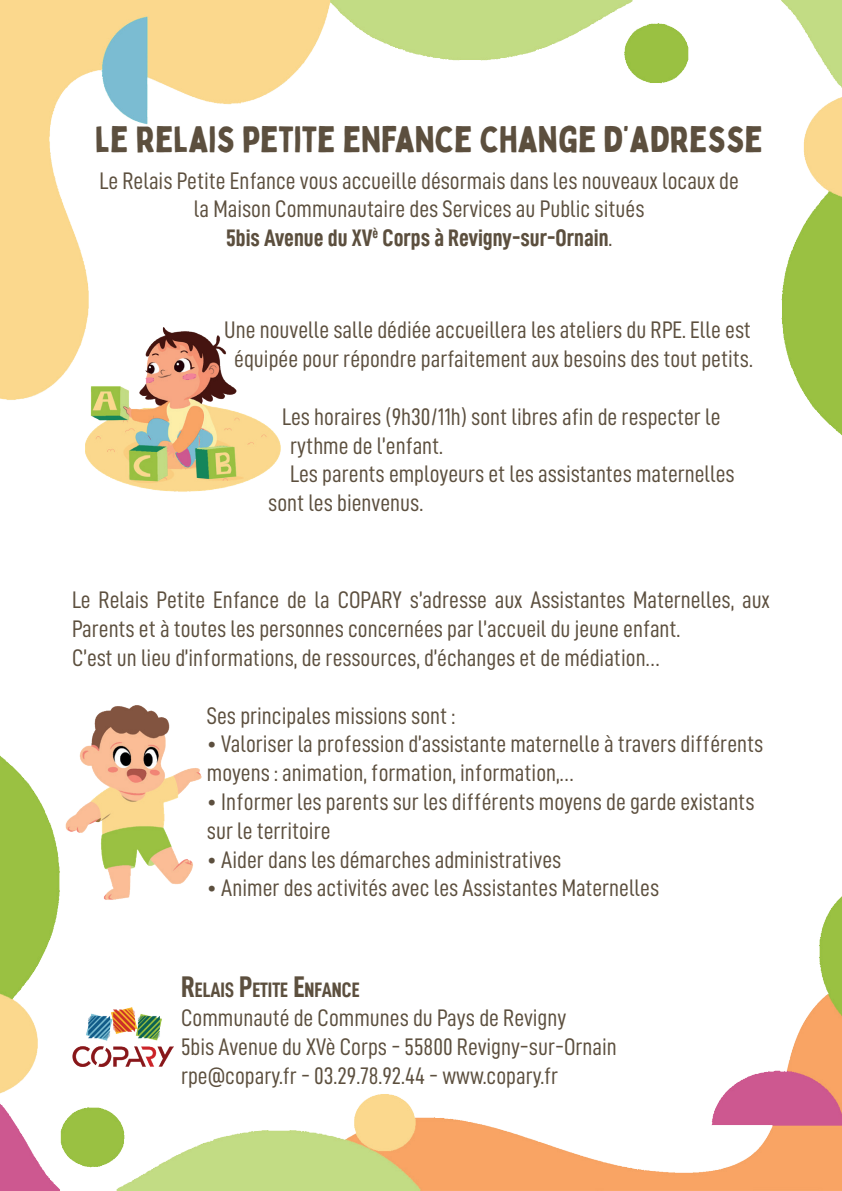
<style>
.page{position:relative;width:842px;height:1191px;background:#fff}
.page>*{position:absolute;margin:0;border:0;box-sizing:border-box;transform-origin:0 0}
.t1{font:36px "Bobby Jones";color:#5c4f3e}
.t2{font:24px/28.8px "D DIN Condensed";color:#5c4f3e}
.t3{font:24px "D DIN Condensed Bold";color:#5c4f3e}
.t4{font:21px "D DIN Condensed Bold";color:#5c4f3e}
.s1{font-family:"D DIN Condensed"}
.s2{font-size:30px}
</style>
<div class="page">
<img style="left:0;top:0;width:842px;height:1190px">
<img style="left:86px;top:327px;width:194px;height:165px">
<img style="left:72px;top:1006px;width:101px;height:60px">
<img style="left:65px;top:703px;width:136px;height:197px">
<h1 class="t1" style="left:95px;top:116px;width:669px">LE RELAIS PETITE ENFANCE CHANGE D’ADRESSE</h1>
<p class="t2" style="left:100px;top:166px;width:641px;text-align:center">Le Relais Petite Enfance vous accueille désormais dans les nouveaux locaux de la Maison Communautaire des Services au Public situés</p>
<p class="t3" style="left:226px;top:225px;width:388px">5bis Avenue du XV<sup>è</sup> Corps à Revigny-sur-Ornain<span class="s1">.</span></p>
<p class="t2" style="left:224px;top:315px;width:530px;text-align:center">Une nouvelle salle dédiée accueillera les ateliers du RPE. Elle est équipée pour répondre parfaitement aux besoins des tout petits.</p>
<p class="t2" style="left:282px;top:402px;width:440px">Les horaires (9h30/11h) sont libres afin de respecter le</p>
<p class="t2" style="left:290px;top:430px;width:154px">rythme de l’enfant.</p>
<p class="t2" style="left:290px;top:459px;width:446px">Les parents employeurs et les assistantes maternelles</p>
<p class="t2" style="left:268px;top:488px;width:157px">sont les bienvenus.</p>
<p class="t2" style="left:72px;top:585px;width:699px">Le Relais Petite Enfance de la COPARY s’adresse aux Assistantes Maternelles, aux<br>Parents et à toutes les personnes concernées par l’accueil du jeune enfant.<br>C’est un lieu d’informations, de ressources, d’échanges et de médiation…</p>
<p class="t2" style="left:207px;top:700px;width:250px">Ses principales missions sont :</p>
<p class="t2" style="left:207px;top:729px;width:558px">• Valoriser la profession d’assistante maternelle à travers différents moyens : animation, formation, information,…</p>
<p class="t2" style="left:207px;top:787px;width:549px">• Informer les parents sur les différents moyens de garde existants sur le territoire</p>
<p class="t2" style="left:207px;top:844px;width:356px">• Aider dans les démarches administratives</p>
<p class="t2" style="left:207px;top:873px;width:454px">• Animer des activités avec les Assistantes Maternelles</p>
<p class="t4" style="left:181px;top:978px;width:180px"><span class="s2">R</span>ELAIS <span class="s2">P</span>ETITE <span class="s2">E</span>NFANCE</p>
<p class="t2" style="left:181px;top:1003px;width:437px">Communauté de Communes du Pays de Revigny<br>5bis Avenue du XVè Corps - 55800 Revigny-sur-Ornain rpe@copary.fr - 03.29.78.92.44 - www.copary.fr</p>
</div>
